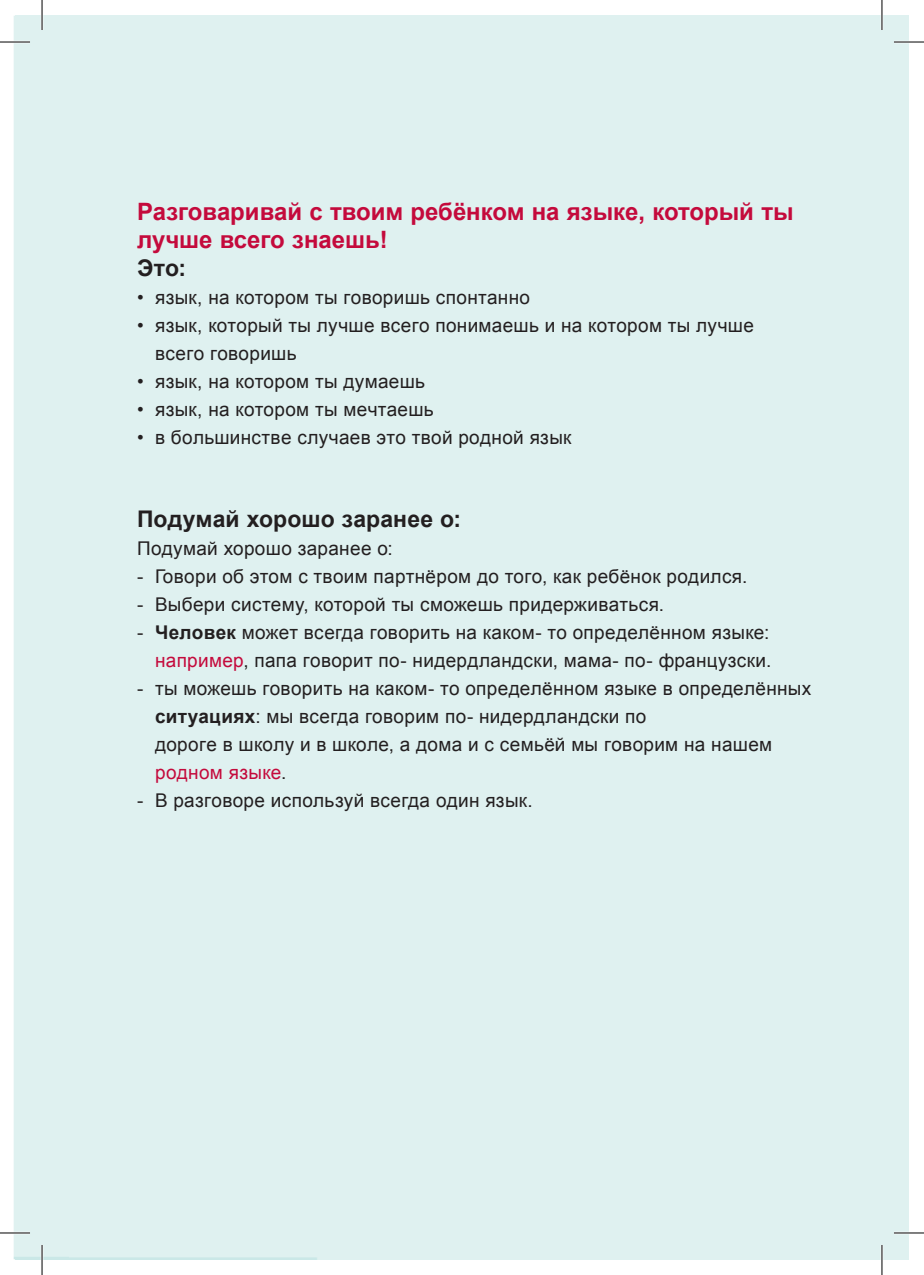
<style>
.page{position:relative;width:924px;height:1275px;background:#fff}
.page>*{position:absolute;margin:0;border:0;box-sizing:border-box;transform-origin:0 0}
.t1{font:700 24px/28.8px "Arial";color:#c40a3c}
.t2{font:700 23px "Arial";letter-spacing:.005em;color:#231f20}
.t3{font:19px/28px "Arial";letter-spacing:.015em;color:#231f20}
.s1{font-weight:700}
.s2{color:#c40a3c}
</style>
<div class="page">
<hr style="left:0;top:42px;width:30px;height:1px;background:#000">
<hr style="left:893px;top:42px;width:30px;height:1px;background:#000">
<hr style="left:0;top:1232px;width:30px;height:1px;background:#000">
<hr style="left:893px;top:1232px;width:30px;height:1px;background:#000">
<hr style="left:42px;top:0;width:1px;height:30px;background:#000">
<hr style="left:42px;top:1245px;width:1px;height:30px;background:#000">
<hr style="left:881px;top:0;width:1px;height:30px;background:#000">
<hr style="left:881px;top:1245px;width:1px;height:30px;background:#000">
<p class="t1" style="left:137px;top:197px;width:657px">Разговаривай с твоим ребёнком на языке, который ты лучше всего знаешь!</p>
<p class="t2" style="left:137px;top:253px;width:51px">Это:</p>
<p class="t3" style="left:137px;top:284px;width:394px">• язык, на котором ты говоришь спонтанно</p>
<p class="t3" style="left:155px;top:311px;width:600px;text-indent:-18px">• язык, который ты лучше всего понимаешь и на котором ты лучше всего говоришь</p>
<p class="t3" style="left:137px;top:367px;width:289px">• язык, на котором ты думаешь</p>
<p class="t3" style="left:137px;top:395px;width:298px">• язык, на котором ты мечтаешь</p>
<p class="t3" style="left:137px;top:423px;width:435px">• в большинстве случаев это твой родной язык</p>
<p class="t2" style="left:137px;top:504px;width:325px">Подумай хорошо заранее о:</p>
<p class="t3" style="left:137px;top:535px;width:257px">Подумай хорошо заранее о:</p>
<p class="t3" style="left:137px;top:563px;width:611px">- Говори об этом с твоим партнёром до того, как ребёнок родился.</p>
<p class="t3" style="left:137px;top:591px;width:528px">- Выбери систему, которой ты сможешь придерживаться.</p>
<p class="t3" style="left:137px;top:618px;width:635px;text-align:right">- <span class="s1">Человек</span> может всегда говорить на каком- то определённом языке: <span class="s2">например</span>, папа говорит по- нидердландски, мама- по- французски.</p>
<p class="t3" style="left:155px;top:674px;width:657px;text-indent:-18px">- ты можешь говорить на каком- то определённом языке в определённых <span class="s1">ситуациях</span>: мы всегда говорим по- нидердландски по<br>дороге в школу и в школе, a дома и с семьёй мы говорим на нашем <span class="s2">родном языке</span>.</p>
<p class="t3" style="left:137px;top:786px;width:397px">- В разговоре используй всегда один язык.</p>
</div>
